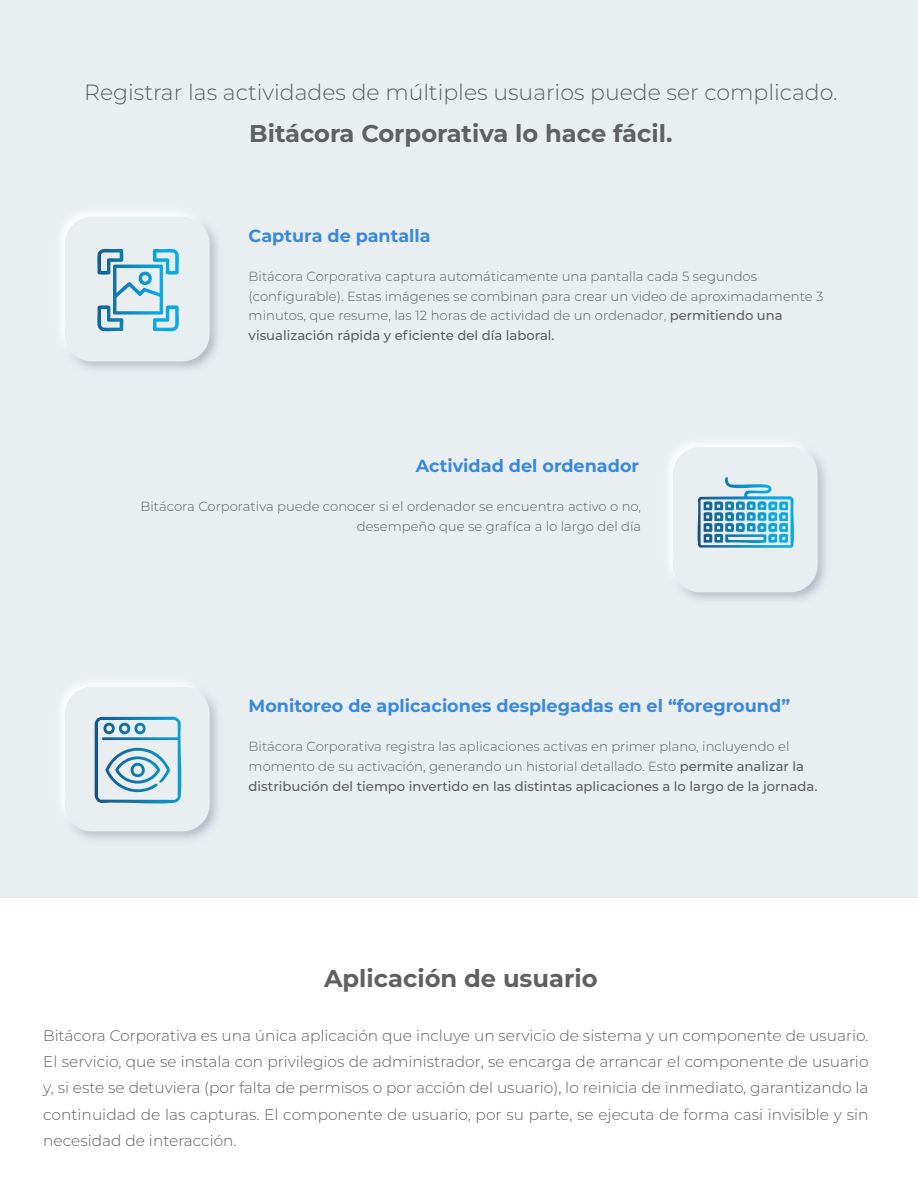
<style>
.page{position:relative;width:918px;height:1188px;background:#fff}
.page>*{position:absolute;margin:0;border:0;box-sizing:border-box;transform-origin:0 0}
.t1{font:700 24.15px "Montserrat";color:#606060}
.t2{font:300 22.05px "Montserrat";color:#606060}
.t3{font:700 17.55px "Montserrat";color:#3b89d9}
.t4{font:300 15.45px/26.4px "Montserrat";color:#606060;text-align:justify}
.t5{font:300 13.2px/19.8px "Montserrat";color:#606060}
.s1{font-weight:500}
</style>
<div class="page">
<div style="left:0;top:0;width:918px;height:897px;background:#e9eef1"></div>
<img style="left:61px;top:213px;width:156px;height:157px">
<div style="left:82px;top:256px;width:112px;height:68px;background:#e9eef1"></div>
<svg style="left:97px;top:248px;width:82px;height:83px"></svg>
<img style="left:61px;top:683px;width:156px;height:157px">
<div style="left:82px;top:726px;width:112px;height:68px;background:#e9eef1"></div>
<img style="left:669px;top:443px;width:156px;height:158px">
<div style="left:690px;top:487px;width:112px;height:67px;background:#e9eef1"></div>
<svg style="left:697px;top:477px;width:98px;height:71px"></svg>
<svg style="left:95px;top:717px;width:88px;height:87px"></svg>
<h2 class="t2" style="left:84px;top:78px;width:755px">Registrar las actividades de múltiples usuarios puede ser complicado.</h2>
<h1 class="t1" style="left:249px;top:116px;width:425px">Bitácora Corporativa lo hace fácil.</h1>
<h3 class="t3" style="left:249px;top:223px;width:184px">Captura de pantalla</h3>
<p class="t5" style="left:249px;top:266px;width:576px">Bitácora Corporativa captura automáticamente una pantalla cada 5 segundos (configurable). Estas imágenes se combinan para crear un video de aproximadamente 3 minutos, que resume, las 12 horas de actividad de un ordenador, <span class="s1">permitiendo una visualización rápida y eficiente del día laboral.</span></p>
<h3 class="t3" style="left:416px;top:453px;width:225px">Actividad del ordenador</h3>
<p class="t5" style="left:140px;top:496px;width:502px;text-align:right">Bitácora Corporativa puede conocer si el ordenador se encuentra activo o no, desempeño que se grafíca a lo largo del día</p>
<h3 class="t3" style="left:249px;top:693px;width:543px">Monitoreo de aplicaciones desplegadas en el “foreground”</h3>
<p class="t5" style="left:249px;top:736px;width:570px">Bitácora Corporativa registra las aplicaciones activas en primer plano, incluyendo el momento de su activación, generando un historial detallado. Esto <span class="s1">permite analizar la distribución del tiempo invertido en las distintas aplicaciones a lo largo de la jornada.</span></p>
<h1 class="t1" style="left:324px;top:962px;width:275px">Aplicación de usuario</h1>
<p class="t4" style="left:43px;top:1023px;width:827px">Bitácora Corporativa es una única aplicación que incluye un servicio de sistema y un componente de usuario.<br>El servicio, que se instala con privilegios de administrador, se encarga de arrancar el componente de usuario y, si este se detuviera (por falta de permisos o por acción del usuario), lo reinicia de inmediato, garantizando la continuidad de las capturas. El componente de usuario, por su parte, se ejecuta de forma casi invisible y sin necesidad de interacción.</p>
</div>
